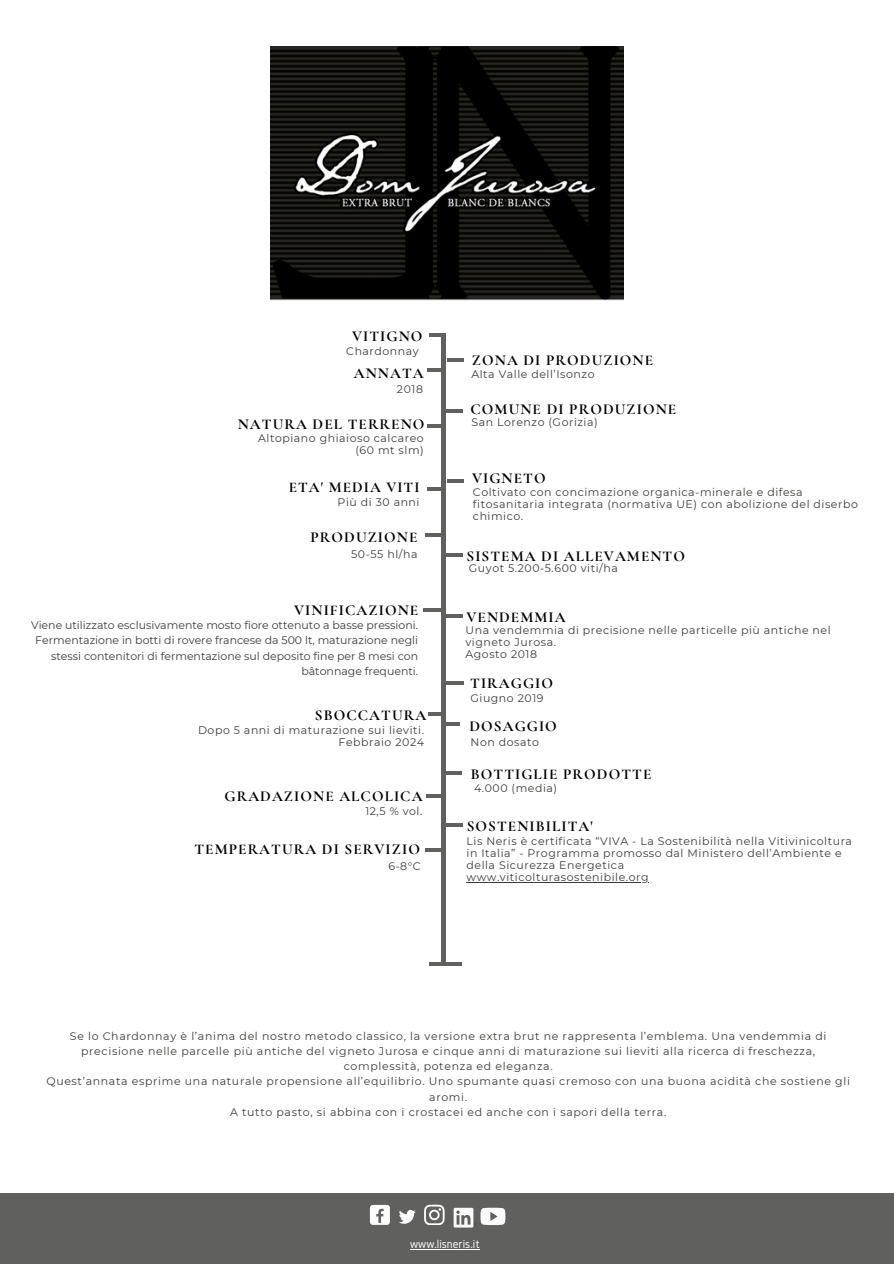
<style>
.page{position:relative;width:894px;height:1264px;background:#fff}
.page>*{position:absolute;margin:0;border:0;box-sizing:border-box;transform-origin:0 0}
.t1{font:700 15.15px "Cormorant Garamond";letter-spacing:.07em;color:#000}
.t2{font:700 15px "Cormorant Garamond";letter-spacing:.07em;color:#000}
.t3{font:12.45px "Gidole";color:#fff}
.t4{font:10.95px/12px "Montserrat";letter-spacing:.05em;color:#3c3b38}
.t5{font:10.95px/15.1px "Montserrat";color:#3c3b38;text-align:right}
</style>
<div class="page">
<div style="left:0;top:1193px;width:893px;height:70px;background:#60605f"></div>
<div style="left:453px;top:1207px;width:20px;height:20px;background:linear-gradient(to right,#fbfafa,#fbfafa)"></div>
<svg style="left:456px;top:1207px;width:49px;height:17px"></svg>
<div style="left:370px;top:1204px;width:20px;height:20px;background:#fbfafa;border-radius:3px"></div>
<svg style="left:376px;top:1208px;width:7px;height:14px"></svg>
<svg style="left:424px;top:1204px;width:20px;height:20px"></svg>
<img style="left:271px;top:46px;width:352px;height:254px">
<hr style="left:410px;top:1248px;width:69px;height:1px;background:#fff">
<div style="left:441px;top:334px;width:5px;height:629px;background:#60605f"></div>
<hr style="left:429px;top:333px;width:16px;height:3px;background:#60605f">
<hr style="left:427px;top:424px;width:17px;height:4px;background:#60605f">
<hr style="left:445px;top:681px;width:18px;height:4px;background:#60605f">
<svg style="left:429px;top:962px;width:32px;height:3px"></svg>
<hr style="left:447px;top:358px;width:16px;height:3px;background:#60605f">
<hr style="left:445px;top:553px;width:17px;height:3px;background:#60605f">
<hr style="left:426px;top:794px;width:17px;height:4px;background:#60605f">
<hr style="left:423px;top:608px;width:18px;height:4px;background:#60605f">
<hr style="left:445px;top:614px;width:17px;height:3px;background:#60605f">
<hr style="left:443px;top:722px;width:17px;height:3px;background:#60605f">
<hr style="left:424px;top:533px;width:17px;height:4px;background:#60605f">
<hr style="left:444px;top:771px;width:17px;height:3px;background:#60605f">
<hr style="left:426px;top:487px;width:17px;height:3px;background:#60605f">
<hr style="left:426px;top:368px;width:17px;height:4px;background:#60605f">
<hr style="left:446px;top:479px;width:17px;height:3px;background:#60605f">
<hr style="left:445px;top:409px;width:17px;height:4px;background:#60605f">
<hr style="left:428px;top:712px;width:17px;height:3px;background:#60605f">
<hr style="left:425px;top:848px;width:18px;height:3px;background:#60605f">
<svg style="left:399px;top:1210px;width:17px;height:14px"></svg>
<hr style="left:445px;top:823px;width:17px;height:4px;background:#60605f">
<hr style="left:466px;top:882px;width:183px;height:1px;background:#3c3b38">
<h1 class="t1" style="left:352px;top:327px;width:72px">VITIGNO</h1>
<p class="t4" style="left:346px;top:345px;width:74px">Chardonnay</p>
<h1 class="t1" style="left:354px;top:363px;width:71px">ANNATA</h1>
<p class="t4" style="left:397px;top:383px;width:28px">2018</p>
<h1 class="t1" style="left:238px;top:415px;width:188px">NATURA DEL TERRENO</h1>
<p class="t4" style="left:258px;top:432px;width:167px;text-align:right">Altopiano ghiaioso calcareo (60 mt slm)</p>
<h2 class="t2" style="left:289px;top:478px;width:132px">ETA' MEDIA VITI</h2>
<p class="t4" style="left:337px;top:496px;width:83px">Più di 30 anni</p>
<h1 class="t1" style="left:310px;top:527px;width:108px">PRODUZIONE</h1>
<h1 class="t1" style="left:472px;top:351px;width:183px">ZONA DI PRODUZIONE</h1>
<p class="t4" style="left:471px;top:367px;width:125px">Alta Valle dell’Isonzo</p>
<h1 class="t1" style="left:470px;top:400px;width:207px">COMUNE DI PRODUZIONE</h1>
<p class="t4" style="left:471px;top:416px;width:128px">San Lorenzo (Gorizia)</p>
<h1 class="t1" style="left:472px;top:469px;width:75px">VIGNETO</h1>
<p class="t4" style="left:473px;top:486px;width:386px">Coltivato con concimazione organica-minerale e difesa fitosanitaria integrata (normativa UE) con abolizione del diserbo chimico.</p>
<p class="t4" style="left:351px;top:548px;width:68px">50-55 hl/ha</p>
<h1 class="t1" style="left:466px;top:546px;width:220px">SISTEMA DI ALLEVAMENTO</h1>
<p class="t4" style="left:469px;top:562px;width:150px">Guyot 5.200-5.600 viti/ha</p>
<h1 class="t1" style="left:294px;top:601px;width:125px">VINIFICAZIONE</h1>
<p class="t5" style="left:31px;top:617px;width:388px">Viene utilizzato esclusivamente mosto fiore ottenuto a basse pressioni.<br>Fermentazione in botti di rovere francese da 500 lt, maturazione negli stessi contenitori di fermentazione sul deposito fine per 8 mesi con bâtonnage frequenti.</p>
<h1 class="t1" style="left:315px;top:705px;width:113px">SBOCCATURA</h1>
<p class="t4" style="left:198px;top:724px;width:227px;text-align:right">Dopo 5 anni di maturazione sui lieviti.<br>Febbraio 2024</p>
<h1 class="t1" style="left:224px;top:786px;width:199px">GRADAZIONE ALCOLICA</h1>
<p class="t4" style="left:365px;top:804px;width:59px">12,5 % vol.</p>
<h1 class="t1" style="left:466px;top:608px;width:101px">VENDEMMIA</h1>
<p class="t4" style="left:465px;top:623px;width:366px">Una vendemmia di precisione nelle particelle più antiche nel vigneto Jurosa.<br>Agosto 2018</p>
<h1 class="t1" style="left:470px;top:673px;width:84px">TIRAGGIO</h1>
<p class="t4" style="left:470px;top:692px;width:74px">Giugno 2019</p>
<h1 class="t1" style="left:469px;top:717px;width:89px">DOSAGGIO</h1>
<p class="t4" style="left:470px;top:735px;width:70px">Non dosato</p>
<h1 class="t1" style="left:470px;top:765px;width:182px">BOTTIGLIE PRODOTTE</h1>
<p class="t4" style="left:474px;top:782px;width:84px">4.000 (media)</p>
<h1 class="t1" style="left:466px;top:817px;width:127px">SOSTENIBILITA'</h1>
<h1 class="t1" style="left:194px;top:839px;width:227px">TEMPERATURA DI SERVIZIO</h1>
<p class="t4" style="left:466px;top:835px;width:387px">Lis Neris è certificata “VIVA - La Sostenibilità nella Vitivinicoltura in Italia” - Programma promosso dal Ministero dell’Ambiente e della Sicurezza Energetica<br>www.viticolturasostenibile.org</p>
<p class="t4" style="left:388px;top:860px;width:34px">6-8°C</p>
<p class="t4" style="left:46px;top:1028px;width:804px;line-height:15.1px;text-align:center">Se lo Chardonnay è l’anima del nostro metodo classico, la versione extra brut ne rappresenta l’emblema. Una vendemmia di precisione nelle parcelle più antiche del vigneto Jurosa e cinque anni di maturazione sui lieviti alla ricerca di freschezza, complessità, potenza ed eleganza.<br>Quest’annata esprime una naturale propensione all’equilibrio. Uno spumante quasi cremoso con una buona acidità che sostiene gli aromi.<br>A tutto pasto, si abbina con i crostacei ed anche con i sapori della terra.</p>
<p class="t3" style="left:410px;top:1237px;width:71px">www.lisneris.it</p>
</div>
